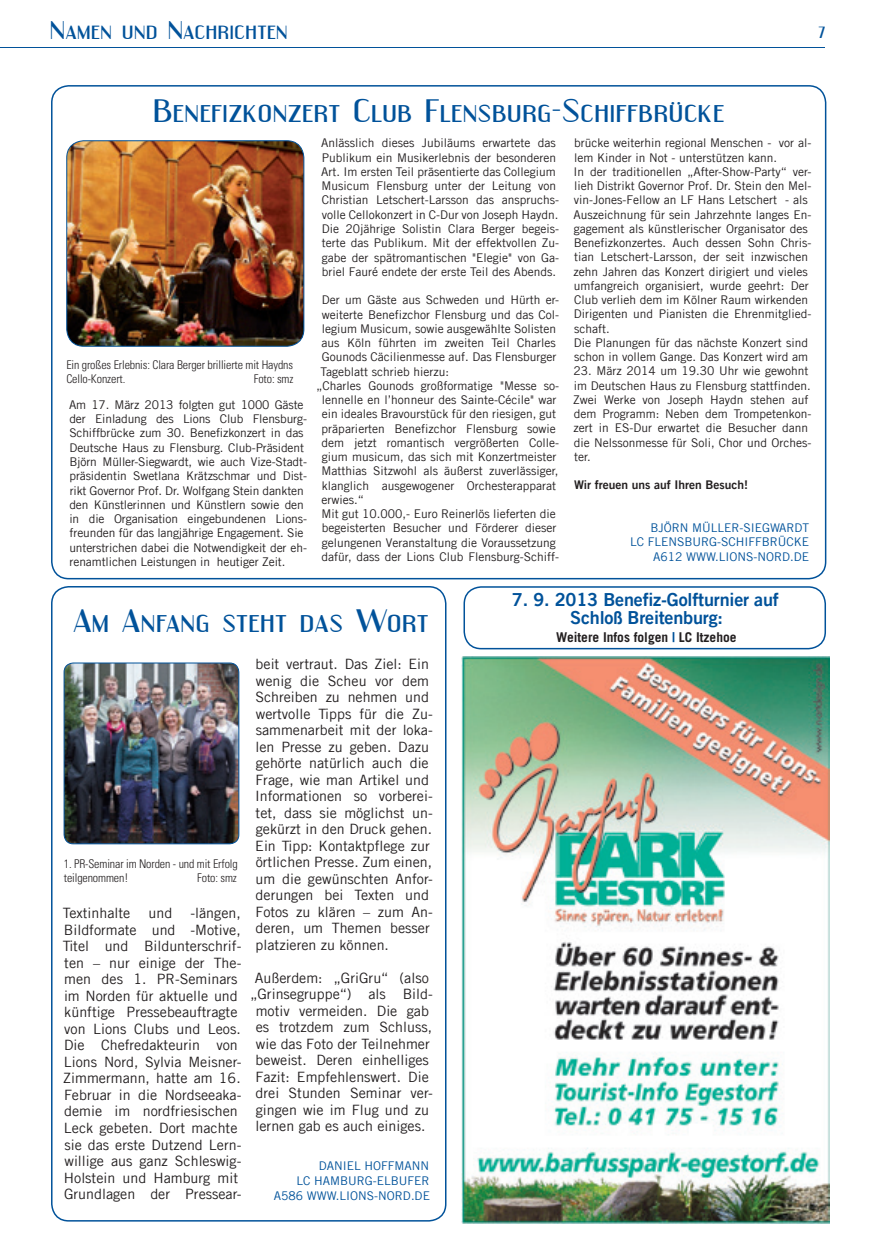
<style>
.page{position:relative;width:876px;height:1255px;background:#fff}
.page>*{position:absolute;margin:0;border:0;box-sizing:border-box;transform-origin:0 0}
.t1{font:28.5px "Engebrechtre Expanded";color:#01529a}
.t2{font:22.5px "Engebrechtre Expanded";color:#01529a}
.t3{font:18px/18px "Trade Gothic LT Bold Two";letter-spacing:-.01em;color:#01529a;text-align:center}
.t4{font:14.25px/16.5px "Trade Gothic LT";color:#231f20}
.t5{font:14.25px "Engebrechtre";color:#01529a}
.t6{font:700 13.5px "Trade Gothic";color:#231f20}
.t7{font:12px/14.2px "Trade Gothic LT";color:#231f20}
.t8{font:300 condensed 12px/14.4px "Univers";letter-spacing:-.01em;color:#231f20}
.t9{font:12px "Trade Gothic LT";color:#01529a}
.t10{font:12px "Trade Gothic LT Bold Two";color:#231f20}
.s1{color:#01529a}
</style>
<div class="page">
<hr style="left:0;top:47px;width:825px;height:1px;background:#01529a">
<img style="left:67px;top:141px;width:237px;height:205px">
<div style="left:66px;top:140px;width:238px;height:206px;border:1px solid #01529a;border-radius:17px"></div>
<img style="left:462px;top:656px;width:368px;height:567px">
<div style="left:463px;top:586px;width:363px;height:63px;border:2px solid #01529a;border-radius:17px"></div>
<div style="left:51px;top:586px;width:395px;height:635px;border:2px solid #01529a;border-radius:17px"></div>
<img style="left:64px;top:664px;width:175px;height:179px">
<div style="left:64px;top:662px;width:175px;height:182px;border:1px solid #01529a;border-radius:9px"></div>
<h2 class="t2" style="left:50px;top:17px;width:240px">Namen und Nachrichten</h2>
<p class="t5" style="left:819px;top:24px;width:8px">7</p>
<h1 class="t1" style="left:153px;top:94px;width:573px">Benefizkonzert Club Flensburg-Schiffbrücke</h1>
<p class="t8" style="left:66px;top:357px;width:228px">Ein großes Erlebnis: Clara Berger brillierte mit Haydns<br>Cello-Konzert.</p>
<p class="t8" style="left:254px;top:371px;width:41px">Foto: smz</p>
<p class="t7" style="left:69px;top:397px;width:239px">Am 17. März 2013 folgten gut 1000 Gäste der Einladung des Lions Club Flensburg-Schiffbrücke zum 30. Benefizkonzert in das Deutsche Haus zu Flensburg. Club-Präsident Björn Müller-Siegwardt, wie auch Vize-Stadt&shy;präsidentin Swetlana Krätzschmar und Dist&shy;rikt Governor Prof. Dr. Wolfgang Stein dankten den Künstlerinnen und Künstlern sowie den in die Organisation eingebundenen Lions&shy;freunden für das langjährige Engagement. Sie unterstrichen dabei die Notwendigkeit der eh&shy;renamtlichen Leistungen in heutiger Zeit.</p>
<p class="t7" style="left:321px;top:136px;width:239px">Anlässlich dieses Jubiläums erwartete das Publikum ein Musikerlebnis der besonderen Art. Im ersten Teil präsentierte das Collegium Musicum Flensburg unter der Leitung von Christian Letschert-Larsson das anspruchs&shy;volle Cellokonzert in C-Dur von Joseph Haydn.<br>Die 20jährige Solistin Clara Berger begeis&shy;terte das Publikum. Mit der effektvollen Zu&shy;gabe der spätromantischen "Elegie" von Ga&shy;briel Fauré endete der erste Teil des Abends.</p>
<p class="t7" style="left:322px;top:293px;width:239px">Der um Gäste aus Schweden und Hürth er-</p>
<p class="t7" style="left:322px;top:307px;width:239px">weiterte Benefizchor Flensburg und das Col-</p>
<p class="t7" style="left:322px;top:321px;width:236px">legium Musicum, sowie ausgewählte Solisten</p>
<p class="t7" style="left:322px;top:335px;width:236px">aus Köln führten im zweiten Teil Charles</p>
<p class="t7" style="left:322px;top:350px;width:236px">Gounods Cäcilienmesse auf. Das Flensburger</p>
<p class="t7" style="left:321px;top:364px;width:130px">Tageblatt schrieb hierzu:</p>
<p class="t7" style="left:317px;top:378px;width:244px">„Charles Gounods großformatige "Messe so-</p>
<p class="t7" style="left:322px;top:392px;width:236px">lennelle en l’honneur des Sainte-Cécile" war</p>
<p class="t7" style="left:322px;top:407px;width:236px">ein ideales Bravourstück für den riesigen, gut</p>
<p class="t7" style="left:322px;top:421px;width:236px">präparierten Benefizchor Flensburg sowie</p>
<p class="t7" style="left:322px;top:435px;width:239px">dem jetzt romantisch vergrößerten Colle-</p>
<p class="t7" style="left:322px;top:449px;width:236px">gium musicum, das sich mit Konzertmeister</p>
<p class="t7" style="left:322px;top:463px;width:239px">Matthias Sitzwohl als äußerst zuverlässiger,</p>
<p class="t7" style="left:322px;top:478px;width:236px">klanglich ausgewogener Orchesterapparat</p>
<p class="t7" style="left:322px;top:492px;width:44px">erwies.“</p>
<p class="t7" style="left:322px;top:506px;width:236px">Mit gut 10.000,- Euro Reinerlös lieferten die</p>
<p class="t7" style="left:322px;top:520px;width:236px">begeisterten Besucher und Förderer dieser</p>
<p class="t7" style="left:322px;top:535px;width:236px">gelungenen Veranstaltung die Voraussetzung</p>
<p class="t7" style="left:322px;top:549px;width:239px">dafür, dass der Lions Club Flensburg-Schiff-</p>
<p class="t7" style="left:573px;top:136px;width:239px">brücke weiterhin regional Menschen - vor al&shy;lem Kinder in Not - unterstützen kann.<br>In der traditionellen „After-Show-Party“ ver&shy;lieh Distrikt Governor Prof. Dr. Stein den Mel&shy;vin-Jones-Fellow an LF Hans Letschert - als Auszeichnung für sein Jahrzehnte langes En&shy;gagement als künstlerischer Organisator des Benefizkonzertes. Auch dessen Sohn Chris&shy;tian Letschert-Larsson, der seit inzwischen zehn Jahren das Konzert dirigiert und vieles umfangreich organisiert, wurde geehrt: Der Club verlieh dem im Kölner Raum wirkenden Dirigenten und Pianisten die Ehrenmitglied&shy;schaft.<br>Die Planungen für das nächste Konzert sind schon in vollem Gange. Das Konzert wird am</p>
<p class="t7" style="left:573px;top:364px;width:240px">23. März 2014 um 19.30 Uhr wie gewohnt im Deutschen Haus zu Flensburg stattfinden.<br>Zwei Werke von Joseph Haydn stehen auf dem Programm: Neben dem Trompetenkon&shy;zert in ES-Dur erwartet die Besucher dann die Nelssonmesse für Soli, Chor und Orches&shy;ter.</p>
<p class="t10" style="left:574px;top:477px;width:176px">Wir freuen uns auf Ihren Besuch!</p>
<p class="t9" style="left:650px;top:520px;width:60px">Björn Müller</p>
<p class="t9" style="left:739px;top:520px;width:20px">-Siegwardt</p>
<p class="t9" style="left:630px;top:535px;width:33px">LC Flensburg</p>
<p class="t9" style="left:717px;top:535px;width:20px">-Schiffbrücke</p>
<p class="t9" style="left:653px;top:550px;width:44px">A612 www</p>
<p class="t9" style="left:715px;top:550px;width:12px">.lions</p>
<p class="t9" style="left:753px;top:550px;width:13px">-nord</p>
<p class="t9" style="left:790px;top:550px;width:12px">.de</p>
<h1 class="t1" style="left:73px;top:603px;width:357px">Am Anfang steht das Wort</h1>
<p class="t8" style="left:64px;top:856px;width:175px">1. PR-Seminar im Norden - und mit Erfolg teilgenommen!</p>
<p class="t8" style="left:197px;top:870px;width:41px">Foto: smz</p>
<p class="t4" style="left:63px;top:904px;width:69px">Textinhalte</p>
<p class="t4" style="left:149px;top:904px;width:25px">und</p>
<p class="t4" style="left:63px;top:904px;width:180px;text-indent:128px">-längen,<br>Bildformate und -Motive,<br>Titel und Bildunterschrif&shy;ten – nur einige der The&shy;men des 1. PR-Seminars im Norden für aktuelle und künftige Pressebeauftragte von Lions Clubs und Leos.<br>Die Chefredakteurin von<br>Lions Nord, Sylvia Meisner-<br>Zimmermann, hatte am 16.<br>Februar in die Nordseeaka&shy;demie im nordfriesischen<br>Leck gebeten. Dort machte sie das erste Dutzend Lern&shy;willige aus ganz Schleswig-<br>Holstein und Hamburg mit<br>Grundlagen der Pressear-</p>
<p class="t4" style="left:255px;top:655px;width:179px">beit vertraut. Das Ziel: Ein wenig die Scheu vor dem<br>Schreiben zu nehmen und wertvolle Tipps für die Zu&shy;sammenarbeit mit der loka&shy;len Presse zu geben. Dazu gehörte natürlich auch die<br>Frage, wie man Artikel und<br>Informationen so vorberei&shy;tet, dass sie möglichst un&shy;gekürzt in den Druck gehen.<br>Ein Tipp: Kontaktpflege zur örtlichen Presse. Zum einen, um die gewünschten Anfor&shy;derungen bei Texten und<br>Fotos zu klären – zum An&shy;deren, um Themen besser platzieren zu können.</p>
<p class="t4" style="left:250px;top:969px;width:184px;text-align:center">Außerdem: „GriGru“ (also „Grinsegruppe“) als Bild&shy;motiv vermeiden. Die gab es trotzdem zum Schluss, wie das Foto der Teilnehmer beweist. Deren einhelliges<br>Fazit: Empfehlenswert. Die drei Stunden Seminar ver&shy;gingen wie im Flug und zu lernen gab es auch einiges.</p>
<p class="t9" style="left:319px;top:1158px;width:16px">Daniel</p>
<p class="t9" style="left:365px;top:1158px;width:18px">Hoffman</p>
<p class="t9" style="left:421px;top:1158px;width:8px">n</p>
<p class="t9" style="left:296px;top:1173px;width:36px">LC Hamburg</p>
<p class="t9" style="left:373px;top:1173px;width:20px">-Elbufer</p>
<p class="t9" style="left:274px;top:1188px;width:44px">A586 www</p>
<p class="t9" style="left:336px;top:1188px;width:12px">.lions</p>
<p class="t9" style="left:374px;top:1188px;width:13px">-nord</p>
<p class="t9" style="left:411px;top:1188px;width:12px">.de</p>
<h3 class="t3" style="left:512px;top:590px;width:268px">7. 9. 2013 Benefiz-Golfturnier auf<br>Schloß Breitenburg:</h3>
<p class="t6" style="left:556px;top:629px;width:182px">Weitere Infos folgen <span class="s1">|</span> LC Itzehoe</p>
</div>
